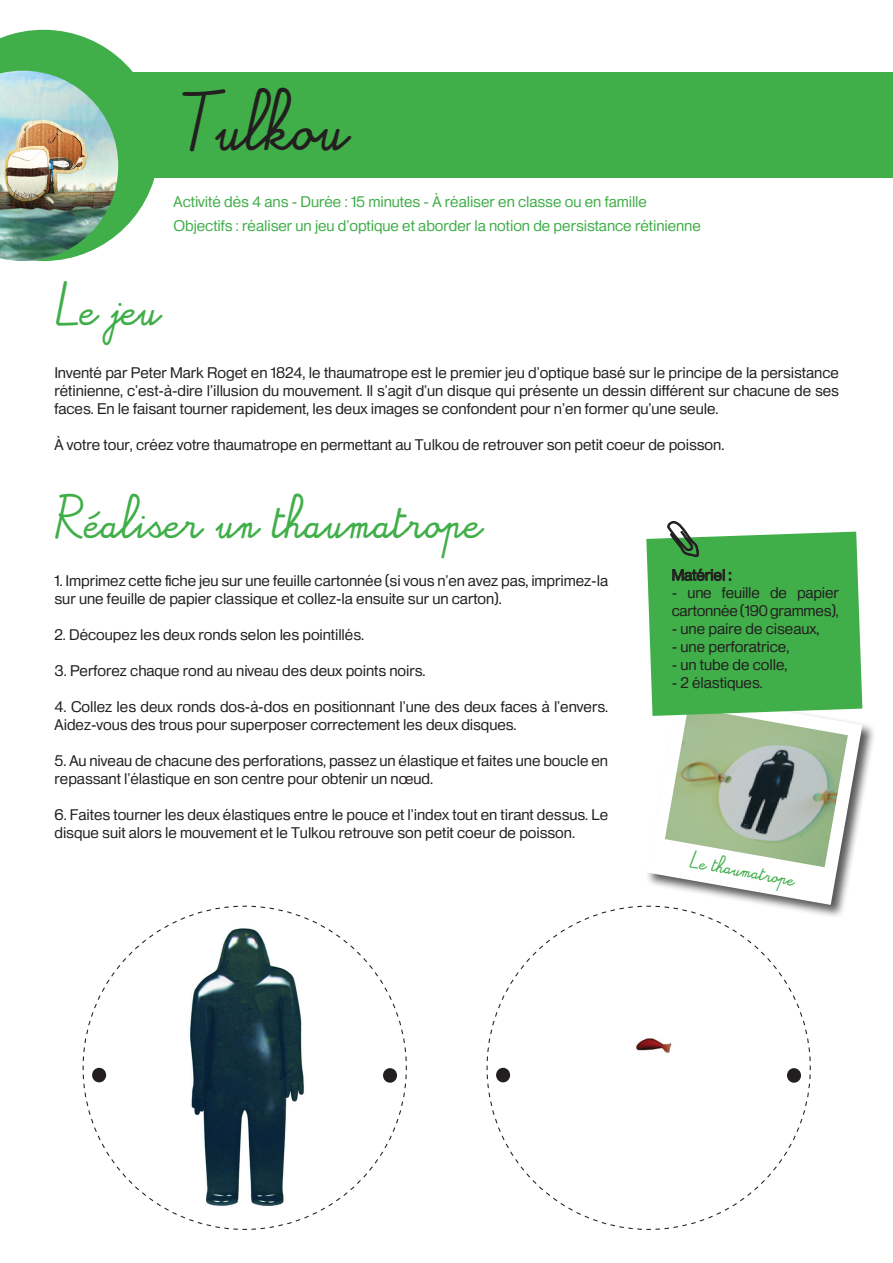
<style>
.page{position:relative;width:893px;height:1263px;background:#fff}
.page>*{position:absolute;margin:0;border:0;box-sizing:border-box;transform-origin:0 0}
.t1{font:42px "Alamain";color:#231f20}
.t2{font:30px "Alamain";color:#40ae49}
.t3{font:15px/18px "Heldustry FT";color:#231f20}
.t4{font:15px "Heldustry FT";color:#40ae49}
.t5{font:12px "Alamain";color:#40ae49}
</style>
<div class="page">
<svg style="left:82px;top:905px;width:325px;height:325px"></svg>
<svg style="left:486px;top:905px;width:325px;height:325px"></svg>
<div style="left:645px;top:691px;width:231px;height:228px;background:#231f20;opacity:.75"></div>
<svg style="left:646px;top:867px;width:216px;height:38px"></svg>
<div style="left:53px;top:72px;width:840px;height:106px;background:#40ae49"></div>
<svg style="left:0;top:30px;width:155px;height:204px"></svg>
<img style="left:0;top:71px;width:118px;height:190px">
<svg style="left:646px;top:521px;width:216px;height:346px"></svg>
<p class="t1" style="left:174px;top:111px;width:176px">Tulkou</p>
<p class="t4" style="left:174px;top:193px;width:475px">Activité dès 4 ans - Durée : 15 minutes - À réaliser en classe ou en famille</p>
<p class="t4" style="left:174px;top:217px;width:529px">Objectifs : réaliser un jeu d’optique et aborder la notion de persistance rétinienne</p>
<p class="t2" style="left:54px;top:297px;width:107px">Le jeu</p>
<p class="t3" style="left:54px;top:363px;width:786px;text-align:justify">Inventé par Peter Mark Roget en 1824, le thaumatrope est le premier jeu d’optique basé sur le principe de la persistance rétinienne, c’est-à-dire l’illusion du mouvement. Il s’agit d’un disque qui présente un dessin différent sur chacune de ses faces. En le faisant tourner rapidement, les deux images se confondent pour n’en former qu’une seule.</p>
<p class="t3" style="left:54px;top:435px;width:671px">À votre tour, créez votre thaumatrope en permettant au Tulkou de retrouver son petit coeur de poisson.</p>
<p class="t2" style="left:55px;top:510px;width:429px">Réaliser un thaumatrope</p>
<p class="t3" style="left:55px;top:572px;width:555px">1. Imprimez cette fiche jeu sur une feuille cartonnée (si vous n’en avez pas, imprimez-la sur une feuille de papier classique et collez-la ensuite sur un carton).</p>
<p class="t3" style="left:55px;top:626px;width:311px">2. Découpez les deux ronds selon les pointillés.</p>
<p class="t3" style="left:55px;top:662px;width:372px">3. Perforez chaque rond au niveau des deux points noirs.</p>
<p class="t3" style="left:55px;top:698px;width:555px">4. Collez les deux ronds dos-à-dos en positionnant l’une des deux faces à l’envers.<br>Aidez-vous des trous pour superposer correctement les deux disques.</p>
<p class="t3" style="left:55px;top:752px;width:555px">5. Au niveau de chacune des perforations, passez un élastique et faites une boucle en repassant l’élastique en son centre pour obtenir un nœud.</p>
<p class="t3" style="left:55px;top:806px;width:555px">6. Faites tourner les deux élastiques entre le pouce et l’index tout en tirant dessus. Le disque suit alors le mouvement et le Tulkou retrouve son petit coeur de poisson.</p>
<p class="t3" style="left:672px;top:566px;width:61px">Matériel :</p>
<p class="t3" style="left:672px;top:584px;width:169px">- une feuille de papier cartonnée (190 grammes),</p>
<p class="t3" style="left:672px;top:620px;width:149px">- une paire de ciseaux,</p>
<p class="t3" style="left:672px;top:638px;width:119px">- une perforatrice,</p>
<p class="t3" style="left:672px;top:656px;width:117px">- un tube de colle,</p>
<p class="t3" style="left:672px;top:674px;width:93px">- 2 élastiques.</p>
<p class="t5" style="left:691px;top:856px;width:108px;rotate:10deg">Le thaumatrope</p>
</div>
